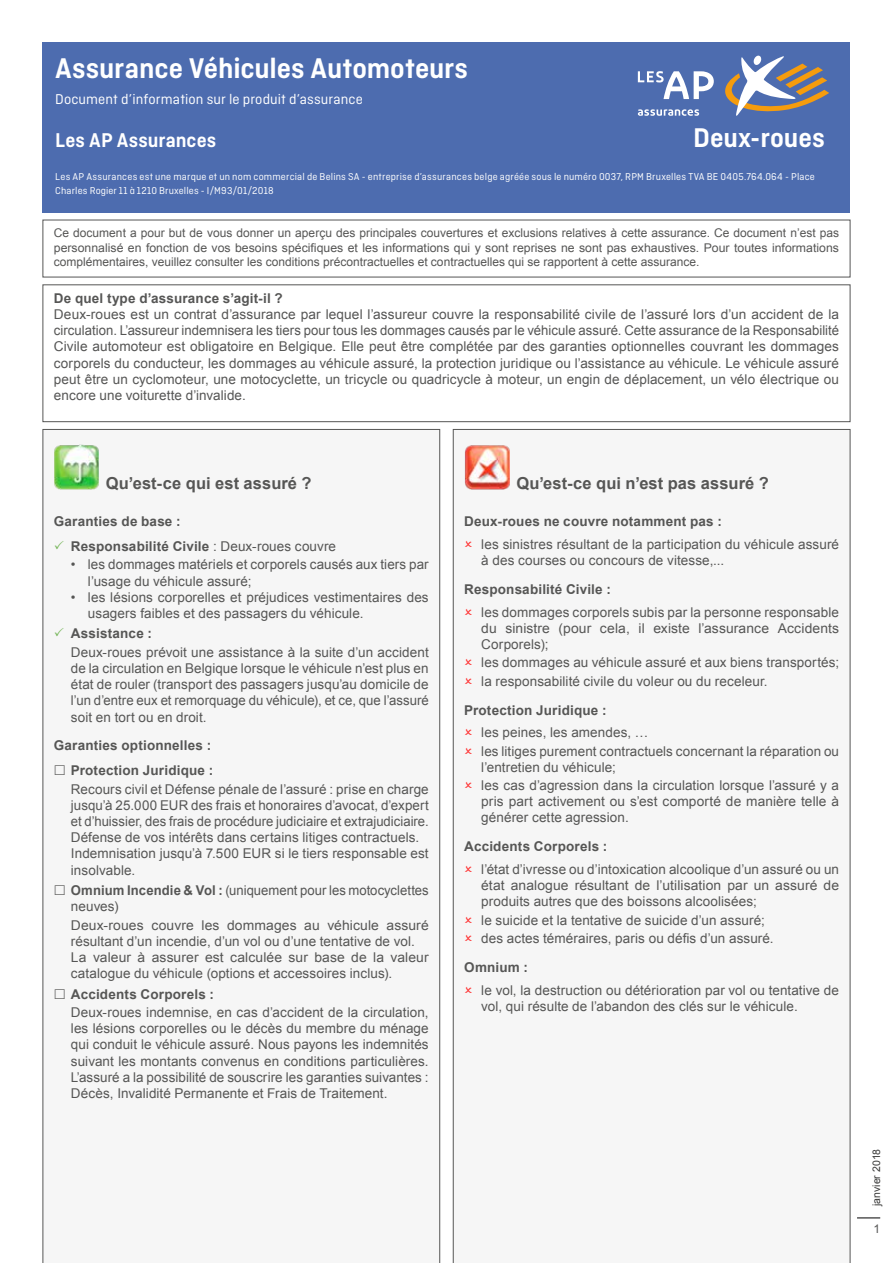
<style>
.page{position:relative;width:893px;height:1263px;background:#fff}
.page>*{position:absolute;margin:0;border:0;box-sizing:border-box;transform-origin:0 0}
.t1{font:600 30px "Ciutadella";letter-spacing:-.005em;color:#fff}
.t2{font:600 28.5px "Ciutadella";color:#fff}
.t3{font:600 21px "Ciutadella";letter-spacing:.005em;color:#fff}
.t4{font:700 16.5px "Arial";letter-spacing:.005em;color:#565655}
.t5{font:15px "Ciutadella";letter-spacing:.01em;color:#fff}
.t6{font:13.5px/16.2px "Arial";letter-spacing:.005em;color:#565655}
.t7{font:700 13.5px/24.8px "Arial";letter-spacing:.015em;color:#565655}
.t8{font:12px/14.4px "Arial";color:#565655;text-align:justify}
.t9{font:10.5px/13.5px "Ciutadella";letter-spacing:.02em;color:#fff}
.t10{font:10.5px "Arial";color:#3a3a39}
.s1{font-weight:400}
.s2{font-weight:700}
</style>
<div class="page">
<svg style="left:857px;top:1217px;width:23px;height:1px"></svg>
<div style="left:43px;top:43px;width:807px;height:170px;background:#4d6caf"></div>
<div style="left:43px;top:284px;width:807px;height:138px;border:1px solid #565655"></div>
<div style="left:43px;top:429px;width:397px;height:834px;background:#f6f6f6"></div>
<img style="left:54px;top:445px;width:45px;height:44px">
<div style="left:453px;top:429px;width:397px;height:834px;background:#f6f6f6"></div>
<img style="left:465px;top:445px;width:44px;height:44px">
<svg style="left:638px;top:109px;width:61px;height:7px"></svg>
<svg style="left:725px;top:56px;width:104px;height:60px"></svg>
<svg style="left:638px;top:71px;width:76px;height:28px"></svg>
<svg style="left:55px;top:540px;width:9px;height:9px"></svg>
<svg style="left:55px;top:628px;width:9px;height:9px"></svg>
<svg style="left:55px;top:765px;width:10px;height:10px"></svg>
<svg style="left:55px;top:885px;width:10px;height:10px"></svg>
<svg style="left:55px;top:989px;width:10px;height:9px"></svg>
<svg style="left:465px;top:540px;width:7px;height:7px"></svg>
<svg style="left:465px;top:608px;width:7px;height:6px"></svg>
<svg style="left:465px;top:659px;width:7px;height:6px"></svg>
<svg style="left:465px;top:677px;width:7px;height:6px"></svg>
<svg style="left:465px;top:729px;width:7px;height:6px"></svg>
<svg style="left:465px;top:747px;width:7px;height:6px"></svg>
<svg style="left:465px;top:782px;width:7px;height:6px"></svg>
<svg style="left:465px;top:866px;width:7px;height:6px"></svg>
<svg style="left:465px;top:916px;width:7px;height:6px"></svg>
<svg style="left:465px;top:935px;width:7px;height:6px"></svg>
<svg style="left:465px;top:986px;width:7px;height:6px"></svg>
<h1 class="t1" style="left:55px;top:51px;width:414px">Assurance Véhicules Automoteurs</h1>
<p class="t5" style="left:55px;top:91px;width:309px">Document d’information sur le produit d’assurance</p>
<h3 class="t3" style="left:55px;top:128px;width:162px">Les AP Assurances</h3>
<h2 class="t2" style="left:693px;top:121px;width:133px">Deux-roues</h2>
<p class="t9" style="left:55px;top:170px;width:761px">Les AP Assurances est une marque et un nom commercial de Belins SA - entreprise d’assurances belge agréée sous le numéro 0037, RPM Bruxelles TVA BE 0405.764.064 - Place<br>Charles Rogier 11 à 1210 Bruxelles - I/M93/01/2018</p>
<p class="t8" style="left:54px;top:226px;width:787px">Ce document a pour but de vous donner un aperçu des principales couvertures et exclusions relatives à cette assurance. Ce document n’est pas personnalisé en fonction de vos besoins spécifiques et les informations qui y sont reprises ne sont pas exhaustives. Pour toutes informations complémentaires, veuillez consulter les conditions précontractuelles et contractuelles qui se rapportent à cette assurance.</p>
<p class="t7" style="left:54px;top:286px;width:230px">De quel type d’assurance s’agit-il ?</p>
<p class="t6" style="left:54px;top:306px;width:787px;text-align:justify">Deux-roues est un contrat d’assurance par lequel l’assureur couvre la responsabilité civile de l’assuré lors d’un accident de la circulation. L’assureur indemnisera les tiers pour tous les dommages causés par le véhicule assuré. Cette assurance de la Responsabilité Civile automoteur est obligatoire en Belgique. Elle peut être complétée par des garanties optionnelles couvrant les dommages corporels du conducteur, les dommages au véhicule assuré, la protection juridique ou l’assistance au véhicule. Le véhicule assuré peut être un cyclomoteur, une motocyclette, un tricycle ou quadricycle à moteur, un engin de déplacement, un vélo électrique ou encore une voiturette d’invalide.</p>
<p class="t4" style="left:106px;top:472px;width:207px">Qu’est-ce qui est assuré ?</p>
<p class="t7" style="left:71px;top:510px;width:267px;text-indent:-17px">Garanties de base :<br>Responsabilité Civile <span class="s1">: Deux-roues couvre</span></p>
<p class="t6" style="left:88px;top:557px;width:342px;text-indent:-17px">• les dommages matériels et corporels causés aux tiers par l’usage du véhicule assuré;</p>
<p class="t6" style="left:88px;top:589px;width:342px;text-indent:-17px">• les lésions corporelles et préjudices vestimentaires des usagers faibles et des passagers du véhicule.</p>
<p class="t7" style="left:71px;top:622px;width:83px">Assistance :</p>
<p class="t6" style="left:71px;top:644px;width:359px;text-align:justify">Deux-roues prévoit une assistance à la suite d’un accident de la circulation en Belgique lorsque le véhicule n’est plus en état de rouler (transport des passagers jusqu’au domicile de l’un d’entre eux et remorquage du véhicule), et ce, que l’assuré soit en tort ou en droit.</p>
<p class="t7" style="left:54px;top:734px;width:161px;text-align:right">Garanties optionnelles :<br>Protection Juridique :</p>
<p class="t6" style="left:71px;top:781px;width:359px">Recours civil et Défense pénale de l’assuré : prise en charge jusqu’à 25.000 EUR des frais et honoraires d’avocat, d’expert et d’huissier, des frais de procédure judiciaire et extrajudiciaire.<br>Défense de vos intérêts dans certains litiges contractuels.<br>Indemnisation jusqu’à 7.500 EUR si le tiers responsable est insolvable.</p>
<p class="t6" style="left:71px;top:882px;width:359px"><span class="s2">Omnium Incendie &amp; Vol :</span> (uniquement pour les motocyclettes neuves)</p>
<p class="t6" style="left:71px;top:917px;width:359px">Deux-roues couvre les dommages au véhicule assuré résultant d’un incendie, d’un vol ou d’une tentative de vol.<br>La valeur à assurer est calculée sur base de la valeur catalogue du véhicule (options et accessoires inclus).</p>
<p class="t7" style="left:71px;top:982px;width:145px">Accidents Corporels :</p>
<p class="t6" style="left:71px;top:1004px;width:359px;text-align:justify">Deux-roues indemnise, en cas d’accident de la circulation, les lésions corporelles ou le décès du membre du ménage qui conduit le véhicule assuré. Nous payons les indemnités suivant les montants convenus en conditions particulières.<br>L’assuré a la possibilité de souscrire les garanties suivantes :<br>Décès, Invalidité Permanente et Frais de Traitement.</p>
<p class="t4" style="left:516px;top:472px;width:254px">Qu’est-ce qui n’est pas assuré ?</p>
<p class="t7" style="left:464px;top:510px;width:259px">Deux-roues ne couvre notamment pas :</p>
<p class="t6" style="left:481px;top:536px;width:359px">les sinistres résultant de la participation du véhicule assuré à des courses ou concours de vitesse,...</p>
<p class="t7" style="left:464px;top:577px;width:148px">Responsabilité Civile :</p>
<p class="t6" style="left:481px;top:604px;width:359px;text-align:justify">les dommages corporels subis par la personne responsable du sinistre (pour cela, il existe l’assurance Accidents Corporels);</p>
<p class="t6" style="left:481px;top:654px;width:359px;line-height:18.3px">les dommages au véhicule assuré et aux biens transportés; la responsabilité civile du voleur ou du receleur.</p>
<p class="t7" style="left:464px;top:698px;width:144px">Protection Juridique :</p>
<p class="t6" style="left:481px;top:723px;width:359px;line-height:18.3px">les peines, les amendes, …<br>les litiges purement contractuels concernant la réparation ou</p>
<p class="t6" style="left:481px;top:758px;width:359px;line-height:18.3px">l’entretien du véhicule;<br>les cas d’agression dans la circulation lorsque l’assuré y a</p>
<p class="t6" style="left:481px;top:793px;width:359px">pris part activement ou s’est comporté de manière telle à générer cette agression.</p>
<p class="t7" style="left:464px;top:835px;width:145px">Accidents Corporels :</p>
<p class="t6" style="left:481px;top:861px;width:359px;text-align:justify">l’état d’ivresse ou d’intoxication alcoolique d’un assuré ou un état analogue résultant de l’utilisation par un assuré de produits autres que des boissons alcoolisées;</p>
<p class="t6" style="left:481px;top:911px;width:294px;line-height:18.3px">le suicide et la tentative de suicide d’un assuré; des actes téméraires, paris ou défis d’un assuré.</p>
<p class="t7" style="left:464px;top:955px;width:65px">Omnium :</p>
<p class="t6" style="left:481px;top:982px;width:359px">le vol, la destruction ou détérioration par vol ou tentative de vol, qui résulte de l’abandon des clés sur le véhicule.</p>
<p class="t10" style="left:870px;top:1206px;width:59px;rotate:-90deg">janvier 2018</p>
<p class="t8" style="left:873px;top:1222px;width:8px">1</p>
</div>
